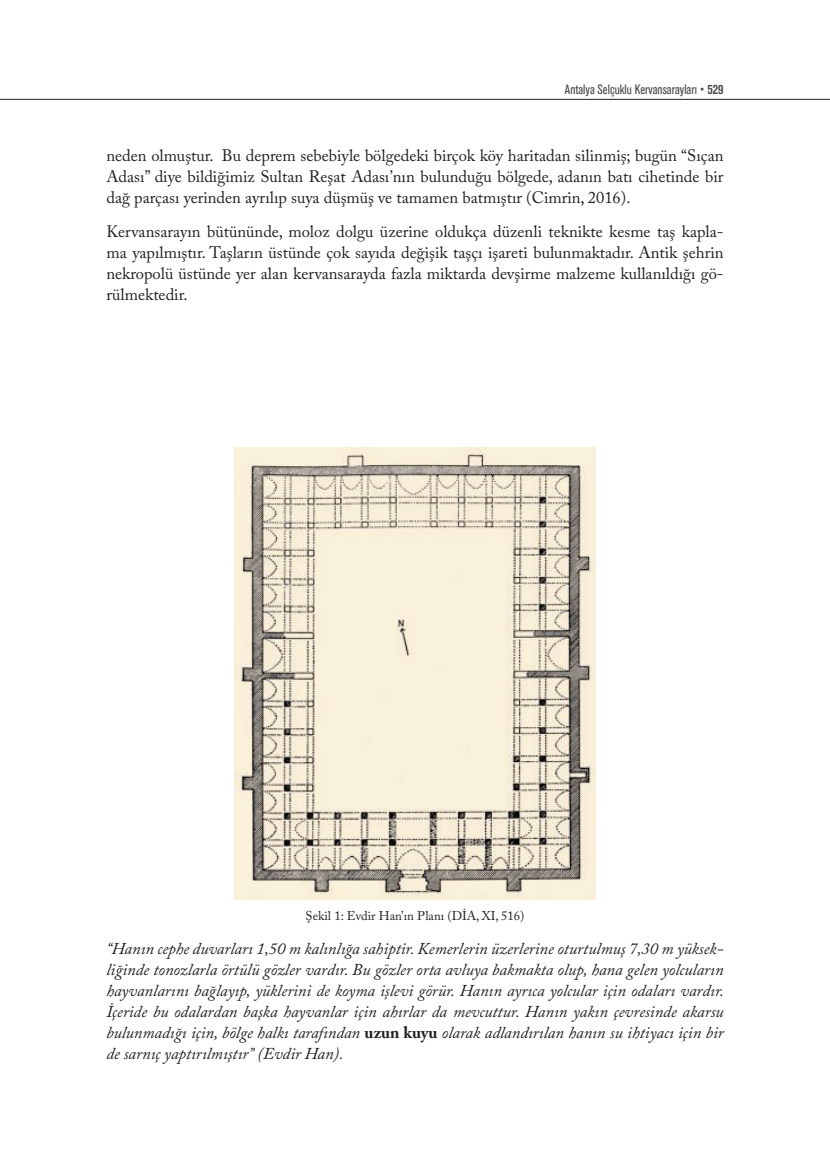
<style>
.page{position:relative;width:830px;height:1170px;background:#fff}
.page>*{position:absolute;margin:0;border:0;box-sizing:border-box;transform-origin:0 0}
.t1{font:16.5px/21px "Adobe Caslon Pro";color:#231f20;text-align:justify}
.t2{font:italic 16.5px/21px "Adobe Caslon Pro";color:#231f20;text-align:justify}
.t3{font:condensed 13.5px "Akzidenz Grotesk";color:#4b4c4d}
.t4{font:12.75px "Adobe Caslon Pro";color:#231f20}
.s1{font-weight:700}
.s2{font-weight:700;font-style:normal}
</style>
<div class="page">
<hr style="left:0;top:99px;width:829px;height:1px;background:#231f20">
<img style="left:234px;top:448px;width:361px;height:451px">
<p class="t3" style="left:564px;top:82px;width:160px">Antalya Selçuklu Kervansarayları <span class="s1">529</span></p>
<p class="t1" style="left:106px;top:145px;width:618px">neden olmuştur. Bu deprem sebebiyle bölgedeki birçok köy haritadan silinmiş; bugün “Sıçan Adası” diye bildiğimiz Sultan Reşat Adası’nın bulunduğu bölgede, adanın batı cihetinde bir dağ parçası yerinden ayrılıp suya düşmüş ve tamamen batmıştır (Cimrin, 2016).</p>
<p class="t1" style="left:106px;top:221px;width:618px">Kervansarayın bütününde, moloz dolgu üzerine oldukça düzenli teknikte kesme taş kapla&shy;ma yapılmıştır. Taşların üstünde çok sayıda değişik taşçı işareti bulunmaktadır. Antik şehrin nekropolü üstünde yer alan kervansarayda fazla miktarda devşirme malzeme kullanıldığı gö&shy;rülmektedir.</p>
<p class="t4" style="left:305px;top:908px;width:220px">Şekil 1: Evdir Han’ın Planı (DİA, XI, 516)</p>
<p class="t2" style="left:106px;top:937px;width:618px">“Hanın cephe duvarları 1,50 m kalınlığa sahiptir. Kemerlerin üzerlerine oturtulmuş 7,30 m yüksek&shy;liğinde tonozlarla örtülü gözler vardır. Bu gözler orta avluya bakmakta olup, hana gelen yolcuların hayvanlarını bağlayıp, yüklerini de koyma işlevi görür. Hanın ayrıca yolcular için odaları vardır.<br>İçeride bu odalardan başka hayvanlar için ahırlar da mevcuttur. Hanın yakın çevresinde akarsu bulunmadığı için, bölge halkı tarafından <span class="s2">uzun kuyu</span> olarak adlandırılan hanın su ihtiyacı için bir de sarnıç yaptırılmıştır” (Evdir Han).</p>
</div>
